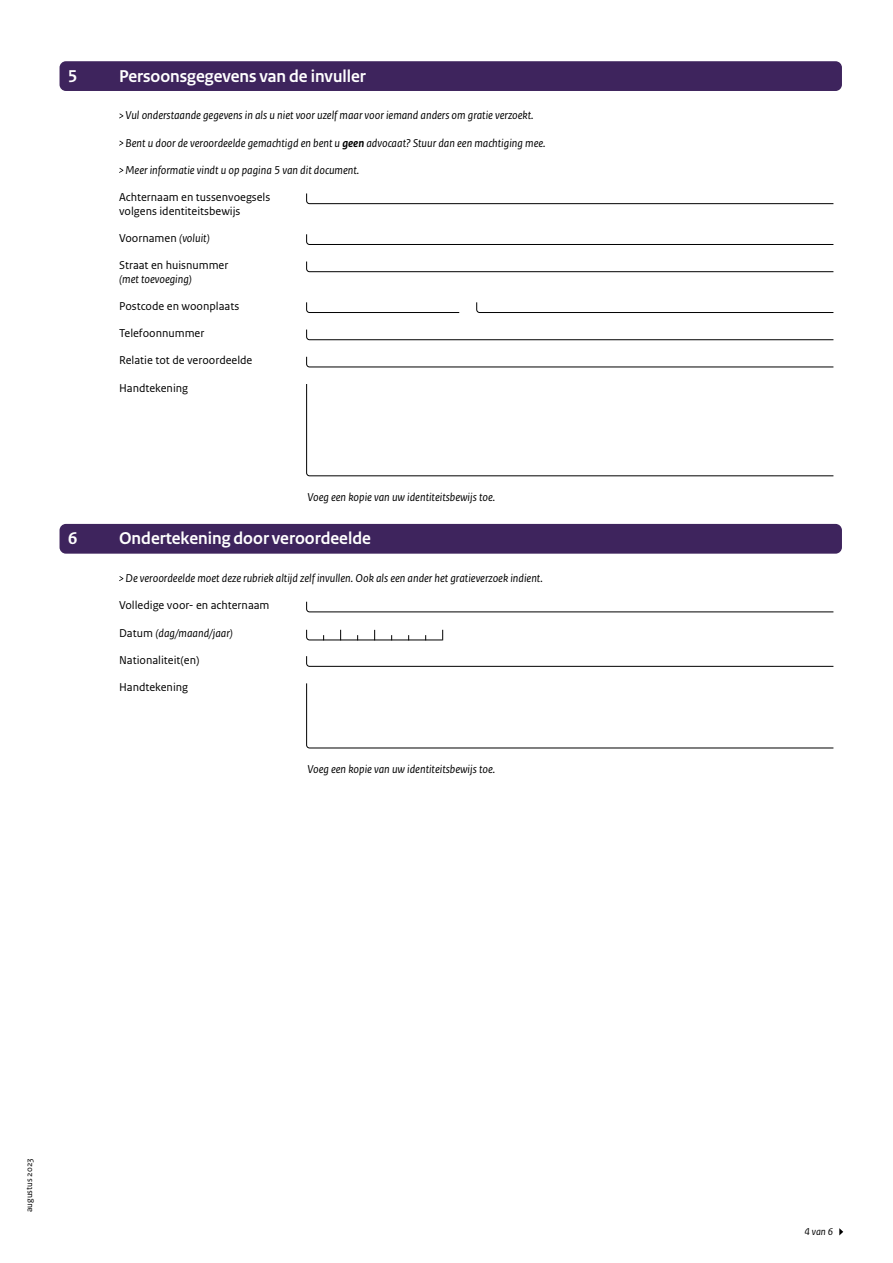
<style>
.page{position:relative;width:893px;height:1263px;background:#fff}
.page>*{position:absolute;margin:0;border:0;box-sizing:border-box;transform-origin:0 0}
.Kop_wit{font:700 18px "Rijksoverheid Sans Heading";color:#fff}
.Tekst_invulkaders{font:italic 12px "Rijksoverheid Sans Text";color:#000}
.Tekst_invulkaders-2{font:12px/13.6px "Rijksoverheid Sans Text";color:#000}
.t1{font:italic 10.5px "Rijksoverheid Sans Text";color:#000}
.t2{font:9px "Rijksoverheid Sans Text";color:#000}
.s1{font-weight:700}
.s2{font-style:italic}
.s3{font-style:normal}
</style>
<div class="page">
<svg style="left:839px;top:1228px;width:4px;height:7px"></svg>
<div style="left:60px;top:61px;width:782px;height:30px;background:#3e245d;border-radius:6px"></div>
<svg style="left:119px;top:113px;width:4px;height:5px"></svg>
<svg style="left:119px;top:141px;width:4px;height:5px"></svg>
<svg style="left:119px;top:168px;width:4px;height:5px"></svg>
<div style="left:60px;top:524px;width:782px;height:30px;background:#3e245d;border-radius:6px"></div>
<svg style="left:119px;top:576px;width:4px;height:5px"></svg>
<svg style="left:306px;top:234px;width:528px;height:11px"></svg>
<svg style="left:306px;top:356px;width:528px;height:12px"></svg>
<svg style="left:306px;top:329px;width:528px;height:12px"></svg>
<svg style="left:306px;top:261px;width:528px;height:12px"></svg>
<svg style="left:476px;top:302px;width:358px;height:11px"></svg>
<svg style="left:306px;top:302px;width:154px;height:11px"></svg>
<svg style="left:306px;top:384px;width:528px;height:93px"></svg>
<svg style="left:306px;top:629px;width:137px;height:12px"></svg>
<svg style="left:306px;top:601px;width:528px;height:12px"></svg>
<svg style="left:306px;top:683px;width:528px;height:66px"></svg>
<svg style="left:306px;top:656px;width:528px;height:11px"></svg>
<svg style="left:306px;top:193px;width:528px;height:12px"></svg>
<h2 class="Kop_wit" style="left:68px;top:66px;width:11px">5</h2>
<h2 class="Kop_wit" style="left:119px;top:66px;width:248px">Persoonsgegevens van de invuller</h2>
<p class="Tekst_invulkaders" style="left:125px;top:109px;width:410px">Vul onderstaande gegevens in als u niet voor uzelf maar voor iemand anders om gratie verzoekt.</p>
<p class="Tekst_invulkaders" style="left:125px;top:136px;width:422px">Bent u door de veroordeelde gemachtigd en bent u <span class="s1">geen</span> advocaat? Stuur dan een machtiging mee.</p>
<p class="Tekst_invulkaders" style="left:125px;top:163px;width:235px">Meer informatie vindt u op pagina 5 van dit document.</p>
<p class="Tekst_invulkaders-2" style="left:119px;top:191px;width:153px">Achternaam en tussenvoegsels volgens identiteitsbewijs</p>
<p class="Tekst_invulkaders-2" style="left:119px;top:231px;width:92px">Voornamen <span class="s2">(voluit)</span></p>
<p class="Tekst_invulkaders-2" style="left:119px;top:259px;width:111px">Straat en huisnummer</p>
<p class="Tekst_invulkaders" style="left:119px;top:272px;width:75px">(met toevoeging)</p>
<p class="Tekst_invulkaders-2" style="left:119px;top:299px;width:122px">Postcode en woonplaats</p>
<p class="Tekst_invulkaders-2" style="left:119px;top:327px;width:87px">Telefoonnummer</p>
<p class="Tekst_invulkaders-2" style="left:119px;top:354px;width:135px">Relatie tot de veroordeelde</p>
<p class="Tekst_invulkaders-2" style="left:119px;top:381px;width:71px">Handtekening</p>
<p class="Tekst_invulkaders" style="left:307px;top:490px;width:189px">Voeg een kopie van uw identiteitsbewijs toe.</p>
<h2 class="Kop_wit" style="left:68px;top:528px;width:11px">6</h2>
<h2 class="Kop_wit" style="left:119px;top:528px;width:253px">Ondertekening door veroordeelde</h2>
<p class="Tekst_invulkaders" style="left:125px;top:571px;width:419px">De veroordeelde moet deze rubriek altijd zelf invullen. Ook als een ander het gratieverzoek indient.</p>
<p class="Tekst_invulkaders-2" style="left:119px;top:599px;width:152px">Volledige voor- en achternaam</p>
<p class="Tekst_invulkaders" style="left:119px;top:626px;width:115px"><span class="s3">Datum</span> (dag/maand/jaar)</p>
<p class="Tekst_invulkaders-2" style="left:119px;top:653px;width:82px">Nationaliteit(en)</p>
<p class="Tekst_invulkaders-2" style="left:119px;top:680px;width:71px">Handtekening</p>
<p class="Tekst_invulkaders" style="left:307px;top:762px;width:189px">Voeg een kopie van uw identiteitsbewijs toe.</p>
<p class="t2" style="left:24px;top:1212px;width:56px;rotate:-90deg">augustus 2023</p>
<p class="t1" style="left:804px;top:1226px;width:30px">4 van 6</p>
</div>
